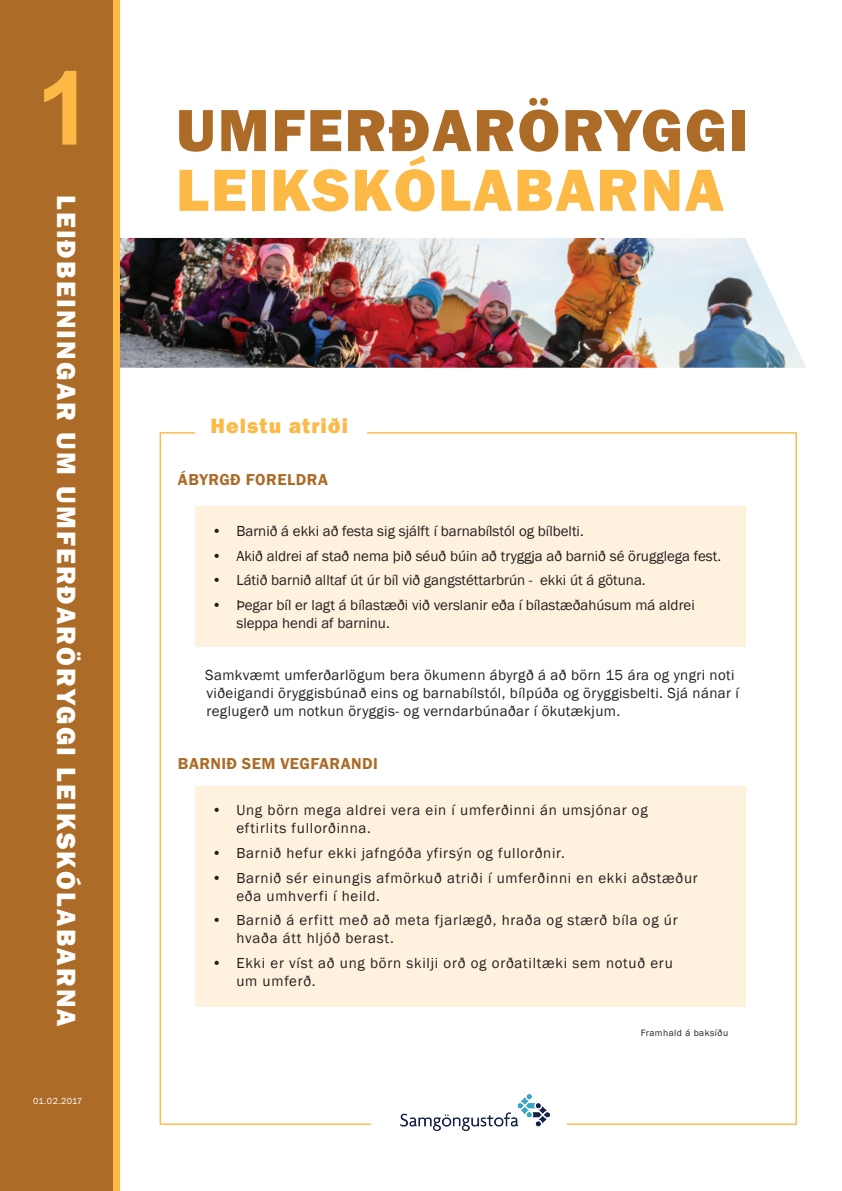
<style>
.page{position:relative;width:842px;height:1191px;background:#fff}
.page>*{position:absolute;margin:0;border:0;box-sizing:border-box;transform-origin:0 0}
.t1{font:700 102.6px "Arial";color:#fdb945}
.t2{font:800 61.5px "Franklin Gothic";letter-spacing:.03em;color:#ac6c28}
.t3{font:800 61.5px "Franklin Gothic";letter-spacing:.03em;color:#fdb945}
.t4{font:800 27.1px "Franklin Gothic";letter-spacing:.08em;color:#fff}
.t5{font:800 21.4px "Franklin Gothic";letter-spacing:.05em;color:#fdb945}
.t6{font:600 16.3px "Franklin Gothic";letter-spacing:.025em;color:#ac6c28}
.t7{font:14.9px/17.9px "Franklin Gothic";letter-spacing:.05em;color:#231f20}
.t8{font:14.9px/17.9px "Franklin Gothic";color:#231f20}
.t9{font:14.9px/17.9px "Franklin Gothic";letter-spacing:.025em;color:#231f20}
.t10{font:9.5px "Franklin Gothic";letter-spacing:.05em;color:#231f20}
.t11{font:9px "Franklin Gothic";letter-spacing:.01em;color:#fff}
</style>
<div class="page">
<div style="left:195px;top:506px;width:550px;height:141px;background:#fef2de"></div>
<div style="left:195px;top:786px;width:550px;height:220px;background:#fef2de"></div>
<img style="left:400px;top:1094px;width:150px;height:36px">
<img style="left:120px;top:238px;width:686px;height:130px">
<div style="left:12px;top:0;width:108px;height:1191px;background:#fdb945"></div>
<div style="left:0;top:0;width:113px;height:1191px;background:#ac6c28"></div>
<h1 class="t1" style="left:36px;top:40px;width:59px">1</h1>
<h3 class="t4" style="left:84px;top:195px;width:833px;rotate:90deg">LEIÐBEININGAR UM UMFERÐARÖRYGGI LEIKSKÓLABARNA</h3>
<p class="t11" style="left:33px;top:1095px;width:51px">01.02.2017</p>
<h2 class="t2" style="left:176px;top:91px;width:574px">UMFERÐARÖRYGGI</h2>
<h2 class="t3" style="left:176px;top:150px;width:549px">LEIKSKÓLABARNA</h2>
<h3 class="t5" style="left:211px;top:411px;width:139px">Helstu atriði</h3>
<p class="t6" style="left:178px;top:470px;width:152px">ÁBYRGÐ FORELDRA</p>
<p class="t8" style="left:212px;top:522px;width:373px">• Barnið á ekki að festa sig sjálft í barnabílstól og bílbelti.</p>
<p class="t8" style="left:212px;top:547px;width:511px">• Akið aldrei af stað nema þið séuð búin að tryggja að barnið sé örugglega fest.</p>
<p class="t8" style="left:212px;top:572px;width:435px">• Látið barnið alltaf út úr bíl við gangstéttarbrún - ekki út á götuna.</p>
<p class="t8" style="left:236px;top:596px;width:460px;text-indent:-24px">• Þegar bíl er lagt á bílastæði við verslanir eða í bílastæðahúsum má aldrei sleppa hendi af barninu.</p>
<p class="t9" style="left:205px;top:666px;width:535px">Samkvæmt umferðarlögum bera ökumenn ábyrgð á að börn 15 ára og yngri noti viðeigandi öryggisbúnað eins og barnabílstól, bílpúða og öryggisbelti. Sjá nánar í reglugerð um notkun öryggis- og verndarbúnaðar í ökutækjum.</p>
<p class="t6" style="left:178px;top:753px;width:201px">BARNIÐ SEM VEGFARANDI</p>
<p class="t7" style="left:236px;top:801px;width:413px;text-indent:-24px">• Ung börn mega aldrei vera ein í umferðinni án umsjónar og eftirlits fullorðinna.</p>
<p class="t7" style="left:212px;top:844px;width:354px">• Barnið hefur ekki jafngóða yfirsýn og fullorðnir.</p>
<p class="t7" style="left:236px;top:869px;width:463px;text-indent:-24px">• Barnið sér einungis afmörkuð atriði í umferðinni en ekki aðstæður eða umhverfi í heild.</p>
<p class="t7" style="left:236px;top:912px;width:443px;text-indent:-24px">• Barnið á erfitt með að meta fjarlægð, hraða og stærð bíla og úr hvaða átt hljóð berast.</p>
<p class="t7" style="left:236px;top:954px;width:438px;text-indent:-24px">• Ekki er víst að ung börn skilji orð og orðatiltæki sem notuð eru um umferð.</p>
<p class="t10" style="left:641px;top:1026px;width:89px">Framhald á baksíðu</p>
</div>
